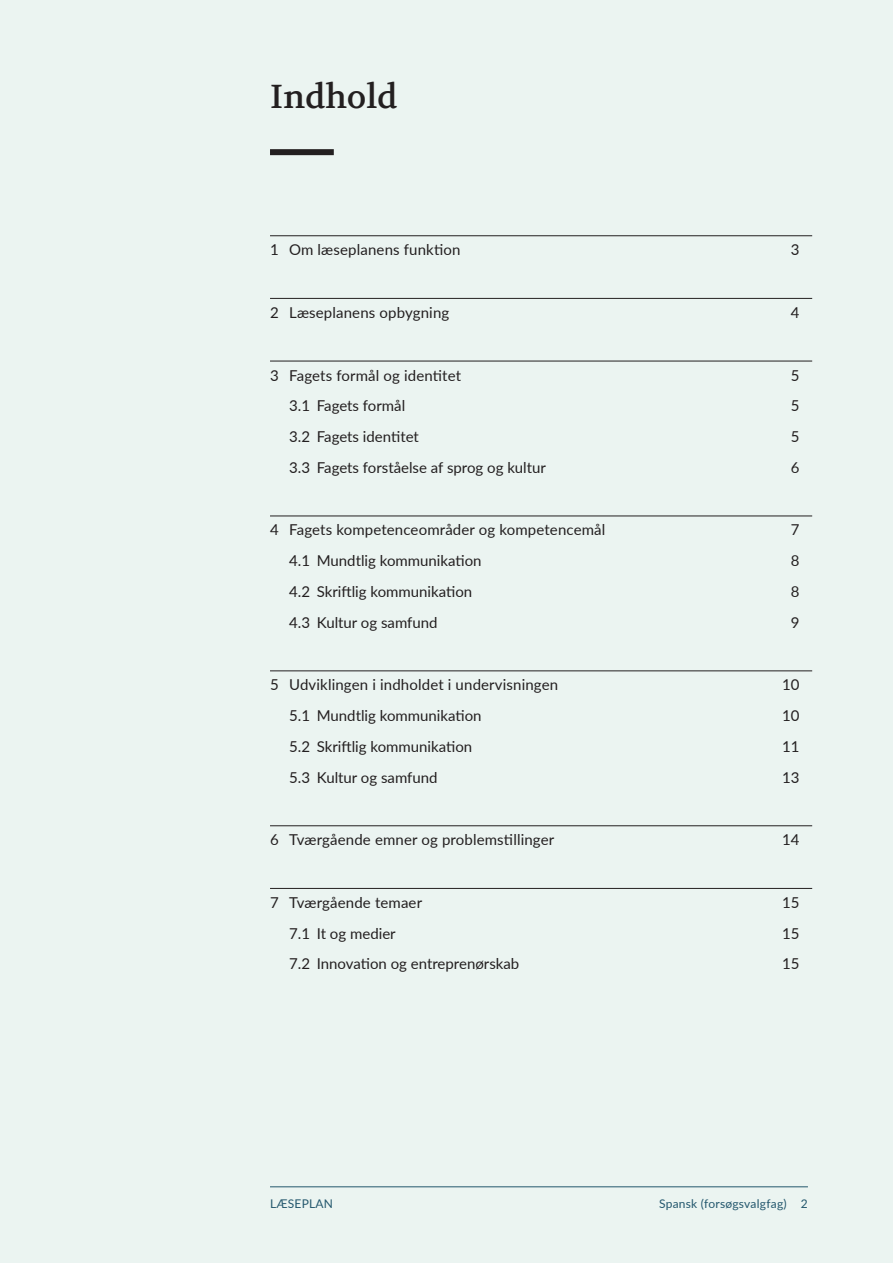
<style>
.page{position:relative;width:893px;height:1263px;background:#ebf4f1}
.page>*{position:absolute;margin:0;border:0;box-sizing:border-box;transform-origin:0 0}
.t1{font:33px "Volkhov";color:#231f20}
.t2{font:15px "Lato";color:#231f20}
.t3{font:12px "Lato";letter-spacing:.02em;color:#23576d}
</style>
<div class="page">
<hr style="left:270px;top:235px;width:542px;height:1px;background:#231f20">
<hr style="left:270px;top:298px;width:542px;height:1px;background:#231f20">
<hr style="left:270px;top:361px;width:542px;height:1px;background:#231f20">
<hr style="left:270px;top:516px;width:542px;height:1px;background:#231f20">
<hr style="left:270px;top:670px;width:542px;height:1px;background:#231f20">
<hr style="left:270px;top:825px;width:542px;height:1px;background:#231f20">
<hr style="left:270px;top:888px;width:542px;height:1px;background:#231f20">
<div style="left:270px;top:149px;width:64px;height:6px;background:#231f20"></div>
<hr style="left:270px;top:1186px;width:538px;height:1px;background:#23576d">
<h2 class="t1" style="left:270px;top:76px;width:129px">Indhold</h2>
<p class="t2" style="left:270px;top:239px;width:192px">1 Om læseplanens funktion</p>
<p class="t2" style="left:791px;top:239px;width:10px">3</p>
<p class="t2" style="left:270px;top:302px;width:181px">2 Læseplanens opbygning</p>
<p class="t2" style="left:791px;top:302px;width:10px">4</p>
<p class="t2" style="left:270px;top:364px;width:193px">3 Fagets formål og identitet</p>
<p class="t2" style="left:791px;top:364px;width:10px">5</p>
<p class="t2" style="left:289px;top:395px;width:118px">3.1 Fagets formål</p>
<p class="t2" style="left:791px;top:395px;width:10px">5</p>
<p class="t2" style="left:289px;top:426px;width:131px">3.2 Fagets identitet</p>
<p class="t2" style="left:791px;top:426px;width:10px">5</p>
<p class="t2" style="left:289px;top:457px;width:258px">3.3 Fagets forståelse af sprog og kultur</p>
<p class="t2" style="left:791px;top:457px;width:10px">6</p>
<p class="t2" style="left:270px;top:519px;width:337px">4 Fagets kompetenceområder og kompetencemål</p>
<p class="t2" style="left:791px;top:519px;width:10px">7</p>
<p class="t2" style="left:289px;top:550px;width:194px">4.1 Mundtlig kommunikation</p>
<p class="t2" style="left:791px;top:550px;width:10px">8</p>
<p class="t2" style="left:289px;top:581px;width:185px">4.2 Skriftlig kommunikation</p>
<p class="t2" style="left:791px;top:581px;width:10px">8</p>
<p class="t2" style="left:289px;top:611px;width:150px">4.3 Kultur og samfund</p>
<p class="t2" style="left:791px;top:611px;width:10px">9</p>
<p class="t2" style="left:270px;top:674px;width:290px">5 Udviklingen i indholdet i undervisningen</p>
<p class="t2" style="left:782px;top:674px;width:19px">10</p>
<p class="t2" style="left:289px;top:705px;width:194px">5.1 Mundtlig kommunikation</p>
<p class="t2" style="left:782px;top:705px;width:19px">10</p>
<p class="t2" style="left:289px;top:736px;width:185px">5.2 Skriftlig kommunikation</p>
<p class="t2" style="left:782px;top:736px;width:19px">11</p>
<p class="t2" style="left:289px;top:766px;width:150px">5.3 Kultur og samfund</p>
<p class="t2" style="left:782px;top:766px;width:19px">13</p>
<p class="t2" style="left:270px;top:829px;width:286px">6 Tværgående emner og problemstillinger</p>
<p class="t2" style="left:782px;top:829px;width:19px">14</p>
<p class="t2" style="left:270px;top:892px;width:154px">7 Tværgående temaer</p>
<p class="t2" style="left:782px;top:892px;width:19px">15</p>
<p class="t2" style="left:289px;top:922px;width:108px">7.1 It og medier</p>
<p class="t2" style="left:782px;top:922px;width:19px">15</p>
<p class="t2" style="left:289px;top:953px;width:232px">7.2 Innovation og entreprenørskab</p>
<p class="t2" style="left:782px;top:953px;width:19px">15</p>
<p class="t3" style="left:270px;top:1195px;width:65px">LÆSEPLAN</p>
<p class="t3" style="left:659px;top:1195px;width:150px">Spansk (forsøgsvalgfag) 2</p>
</div>
